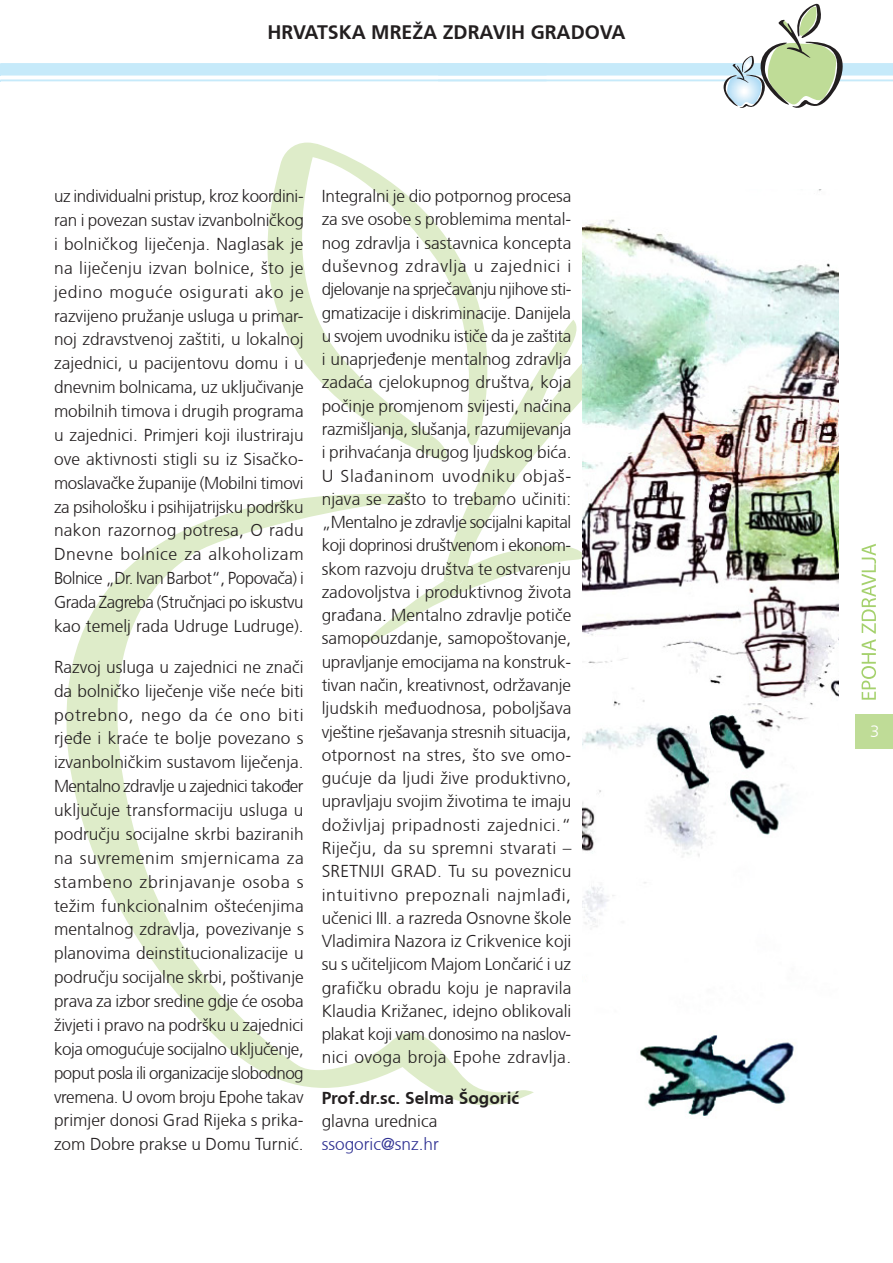
<style>
.page{position:relative;width:893px;height:1263px;background:#fff}
.page>*{position:absolute;margin:0;border:0;box-sizing:border-box;transform-origin:0 0}
.t1{font:700 19.5px "Frutiger CE";color:#231f20}
.Body_JUSTIFIED{font:300 17.25px/23.9px "Frutiger CE";color:#231f20;text-align:justify}
.Body_JUSTIFIED-2{font:700 17.25px/23.2px "Frutiger CE";color:#231f20}
.t2{font:300 16.5px "Frutiger CE";color:#fff}
.s1{font-weight:300}
.s2{font-weight:300;color:#2e3092}
</style>
<div class="page">
<hr style="left:1px;top:80px;width:892px;height:1px;background:#c6eafa">
<div style="left:1px;top:63px;width:892px;height:12px;background:#c6eafa"></div>
<svg style="left:723px;top:3px;width:121px;height:105px"></svg>
<svg style="left:861px;top:544px;width:15px;height:156px"></svg>
<div style="left:855px;top:714px;width:38px;height:35px;background:#bfdc97"></div>
<svg style="left:66px;top:494px;width:468px;height:611px"></svg>
<svg style="left:364px;top:546px;width:170px;height:96px"></svg>
<svg style="left:444px;top:320px;width:138px;height:265px"></svg>
<svg style="left:267px;top:143px;width:249px;height:317px"></svg>
<div style="left:0;top:63px;width:546px;height:12px;background:#c6eafa"></div>
<img style="left:582px;top:189px;width:257px;height:927px">
<div style="left:552px;top:1054px;width:53px;height:32px;background:#fff"></div>
<p class="t1" style="left:267px;top:20px;width:360px">HRVATSKA MREŽA ZDRAVIH GRADOVA</p>
<p class="Body_JUSTIFIED" style="left:54px;top:184px;width:251px">uz individualni pristup, kroz koordini&shy;ran i povezan sustav izvanbolničkog i bolničkog liječenja. Naglasak je na liječenju izvan bolnice, što je jedino moguće osigurati ako je razvijeno pružanje usluga u primar&shy;noj zdravstvenoj zaštiti, u lokalnoj zajednici, u pacijentovu domu i u dnevnim bolnicama, uz uključivanje mobilnih timova i drugih programa u zajednici. Primjeri koji ilustriraju ove aktivnosti stigli su iz Sisačko&shy;moslavačke županije (Mobilni timovi za psihološku i psihijatrijsku podršku nakon razornog potresa, O radu Dnevne bolnice za alkoholizam Bolnice „Dr. Ivan Barbot“, Popovača) i Grada Zagreba (Stručnjaci po iskustvu kao temelj rada Udruge Ludruge).</p>
<p class="Body_JUSTIFIED" style="left:54px;top:655px;width:251px">Razvoj usluga u zajednici ne znači da bolničko liječenje više neće biti potrebno, nego da će ono biti rjeđe i kraće te bolje povezano s izvanbolničkim sustavom liječenja.<br>Mentalno zdravlje u zajednici također uključuje transformaciju usluga u području socijalne skrbi baziranih na suvremenim smjernicama za stambeno zbrinjavanje osoba s težim funkcionalnim oštećenjima mentalnog zdravlja, povezivanje s planovima deinstitucionalizacije u području socijalne skrbi, poštivanje prava za izbor sredine gdje će osoba živjeti i pravo na podršku u zajednici koja omogućuje socijalno uključenje, poput posla ili organizacije slobodnog vremena. U ovom broju Epohe takav primjer donosi Grad Rijeka s prika&shy;zom Dobre prakse u Domu Turnić.</p>
<p class="Body_JUSTIFIED" style="left:322px;top:184px;width:251px;line-height:23.2px">Integralni je dio potpornog procesa za sve osobe s problemima mental&shy;nog zdravlja i sastavnica koncepta duševnog zdravlja u zajednici i djelovanje na sprječavanju njihove sti&shy;gmatizacije i diskriminacije. Danijela u svojem uvodniku ističe da je zaštita i unaprjeđenje mentalnog zdravlja zadaća cjelokupnog društva, koja počinje promjenom svijesti, načina razmišljanja, slušanja, razumijevanja i prihvaćanja drugog ljudskog bića.<br>U Slađaninom uvodniku objaš&shy;njava se zašto to trebamo učiniti: „Mentalno je zdravlje socijalni kapital koji doprinosi društvenom i ekonom&shy;skom razvoju društva te ostvarenju zadovoljstva i produktivnog života građana. Mentalno zdravlje potiče samopouzdanje, samopoštovanje, upravljanje emocijama na konstruk&shy;tivan način, kreativnost, održavanje ljudskih međuodnosa, poboljšava vještine rješavanja stresnih situacija, otpornost na stres, što sve omo&shy;gućuje da ljudi žive produktivno, upravljaju svojim životima te imaju doživljaj pripadnosti zajednici.“ Riječju, da su spremni stvarati – SRETNIJI GRAD. Tu su poveznicu intuitivno prepoznali najmlađi, učenici III. a razreda Osnovne škole Vladimira Nazora iz Crikvenice koji su s učiteljicom Majom Lončarić i uz grafičku obradu koju je napravila Klaudia Križanec, idejno oblikovali plakat koji vam donosimo na naslov&shy;nici ovoga broja Epohe zdravlja.</p>
<p class="Body_JUSTIFIED-2" style="left:322px;top:1086px;width:199px">Prof.dr.sc. Selma Šogorić <span class="s1">glavna urednica </span><span class="s2">ssogoric@snz.hr</span></p>
<p class="t2" style="left:870px;top:722px;width:11px">3</p>
</div>
